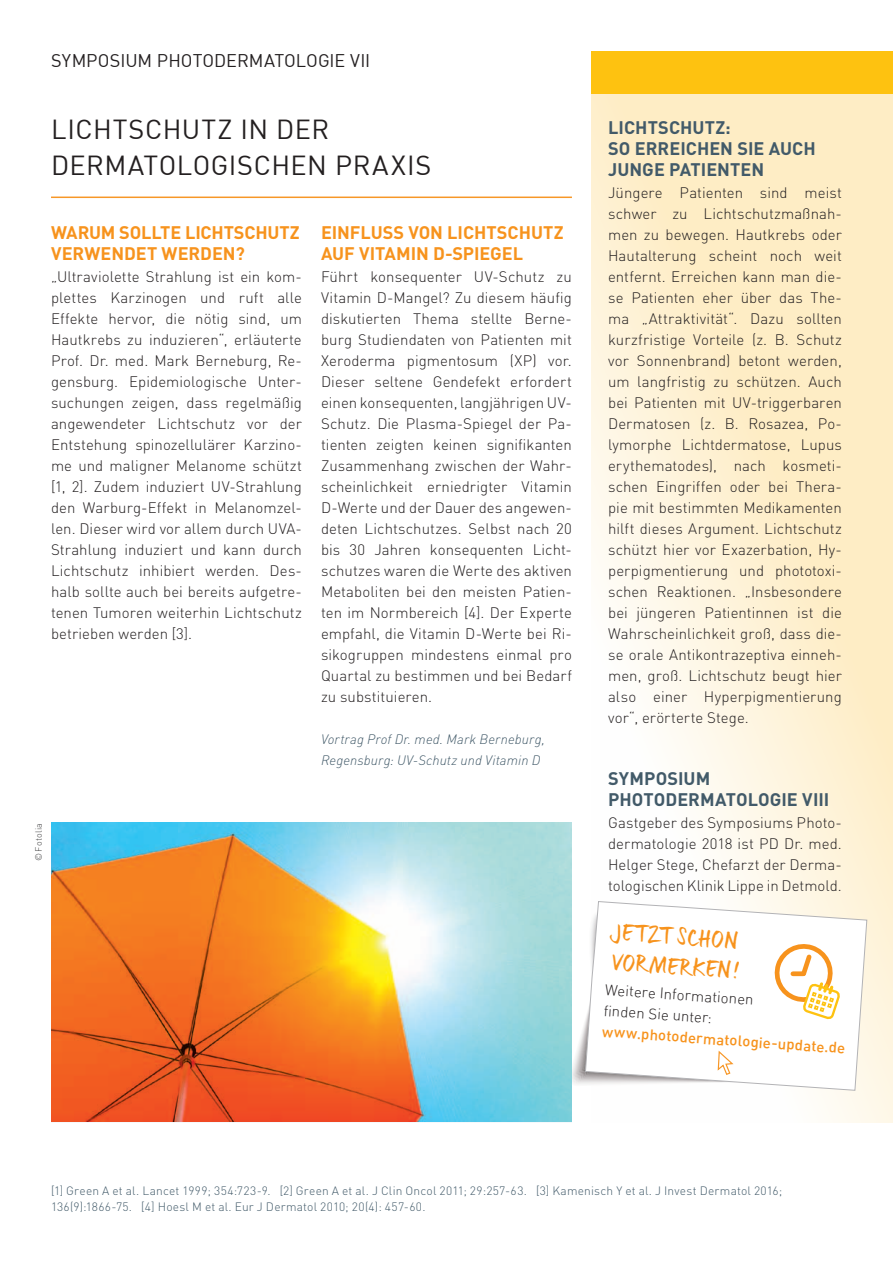
<style>
.page{position:relative;width:893px;height:1263px;background:#fff}
.page>*{position:absolute;margin:0;border:0;box-sizing:border-box;transform-origin:0 0}
.t1{font:27px "DIN";letter-spacing:.015em;color:#231f20}
.t2{font:italic 22.8px/30px "Manus";color:#f7931d}
.t3{font:700 18px/21px "DIN";letter-spacing:-.005em;color:#f7931d}
.t4{font:700 18px/21px "DIN";letter-spacing:.005em;color:#425a69}
.t5{font:18px "DIN";color:#231f20}
.t6{font:300 15px/21px "DIN";letter-spacing:.005em;color:#231f20;text-align:justify}
.t7{font:500 15px "DIN";color:#f7931d}
.t8{font:italic 300 13.5px/21px "DIN";letter-spacing:.01em;color:#425a69}
.t9{font:300 12px/15.8px "DIN";letter-spacing:.015em;color:#425a69}
.t10{font:300 9px "DIN";letter-spacing:.035em;color:#3e3e3f}
</style>
<div class="page">
<svg style="left:591px;top:93px;width:302px;height:1029px"></svg>
<div style="left:591px;top:51px;width:302px;height:42px;background:#fec210"></div>
<hr style="left:51px;top:197px;width:521px;height:1px;background:#f79727">
<img style="left:51px;top:823px;width:521px;height:298px">
<svg style="left:591px;top:901px;width:276px;height:189px"></svg>
<svg style="left:566px;top:909px;width:275px;height:179px"></svg>
<p class="t5" style="left:51px;top:50px;width:314px">SYMPOSIUM PHOTODERMATOLOGIE VII</p>
<h1 class="t1" style="left:51px;top:113px;width:59px">LICHTS</h1>
<h1 class="t1" style="left:145px;top:113px;width:35px">CHUTZ</h1>
<h1 class="t1" style="left:241px;top:113px;width:53px">IN DER</h1>
<h1 class="t1" style="left:51px;top:149px;width:18px">DERMATOLOGIS</h1>
<h1 class="t1" style="left:254px;top:149px;width:36px">CHEN</h1>
<h1 class="t1" style="left:335px;top:149px;width:18px">PRA</h1>
<h1 class="t1" style="left:391px;top:149px;width:27px">XIS</h1>
<p class="t3" style="left:51px;top:221px;width:250px">WARUM SOLLTE LICHTSCHUTZ<br>VERWENDET WERDEN?</p>
<p class="t6" style="left:51px;top:266px;width:252px">„Ultraviolette Strahlung ist ein kom&shy;plettes Karzinogen und ruft alle Effekte hervor, die nötig sind, um Hautkrebs zu induzieren“, erläuterte Prof. Dr. med. Mark Berneburg, Re&shy;gensburg. Epidemiologische Unter&shy;suchungen zeigen, dass regelmäßig angewendeter Lichtschutz vor der Entstehung spinozellulärer Karzino&shy;me und maligner Melanome schützt [1, 2]. Zudem induziert UV-Strahlung den Warburg-Effekt in Melanomzel&shy;len. Dieser wird vor allem durch UVA-Strahlung induziert und kann durch Lichtschutz inhibiert werden. Des&shy;halb sollte auch bei bereits aufgetre&shy;tenen Tumoren weiterhin Lichtschutz betrieben werden [3].</p>
<p class="t3" style="left:321px;top:221px;width:244px">EINFLUSS VON LICHTSCHUTZ<br>AUF VITAMIN D-SPIEGEL</p>
<p class="t6" style="left:321px;top:266px;width:252px">Führt konsequenter UV-Schutz zu Vitamin D-Mangel? Zu diesem häufig diskutierten Thema stellte Berne&shy;burg Studiendaten von Patienten mit Xeroderma pigmentosum (XP) vor.<br>Dieser seltene Gendefekt erfordert einen konsequenten, langjährigen UV-Schutz. Die Plasma-Spiegel der Pa&shy;tienten zeigten keinen signifikanten Zusammenhang zwischen der Wahr&shy;scheinlichkeit erniedrigter Vitamin D-Werte und der Dauer des angewen&shy;deten Lichtschutzes. Selbst nach 20 bis 30 Jahren konsequenten Licht&shy;schutzes waren die Werte des aktiven Metaboliten bei den meisten Patien&shy;ten im Normbereich [4]. Der Experte empfahl, die Vitamin D-Werte bei Ri&shy;sikogruppen mindestens einmal pro Quartal zu bestimmen und bei Bedarf zu substituieren.</p>
<p class="t8" style="left:321px;top:729px;width:225px">Vortrag Prof Dr. med. Mark Berneburg,<br>Regensburg: UV-Schutz und Vitamin D</p>
<p class="t10" style="left:33px;top:861px;width:40px;rotate:-90deg">©Fotolia</p>
<p class="t4" style="left:608px;top:116px;width:209px">LICHTSCHUTZ:<br>SO ERREICHEN SIE AUCH<br>JUNGE PATIENTEN</p>
<p class="t6" style="left:608px;top:182px;width:235px">Jüngere Patienten sind meist schwer zu Lichtschutzmaßnah&shy;men zu bewegen. Hautkrebs oder Hautalterung scheint noch weit entfernt. Erreichen kann man die&shy;se Patienten eher über das The&shy;ma „Attraktivität“. Dazu sollten kurzfristige Vorteile (z. B. Schutz vor Sonnenbrand) betont werden, um langfristig zu schützen. Auch bei Patienten mit UV-triggerbaren Dermatosen (z. B. Rosazea, Po&shy;lymorphe Lichtdermatose, Lupus erythematodes), nach kosmeti&shy;schen Eingriffen oder bei Thera&shy;pie mit bestimmten Medikamenten hilft dieses Argument. Lichtschutz schützt hier vor Exazerbation, Hy&shy;perpigmentierung und phototoxi&shy;schen Reaktionen. „Insbesondere bei jüngeren Patientinnen ist die Wahrscheinlichkeit groß, dass die&shy;se orale Antikontrazeptiva einneh&shy;men, groß. Lichtschutz beugt hier also einer Hyperpigmentierung vor“, erörterte Stege.</p>
<p class="t4" style="left:608px;top:767px;width:202px">SYMPOSIUM<br>PHOTODERMATOLOGIE VIII</p>
<p class="t6" style="left:608px;top:812px;width:235px">Gastgeber des Symposiums Photo&shy;dermatologie 2018 ist PD Dr. med.<br>Helger Stege, Chefarzt der Derma&shy;tologischen Klinik Lippe in Detmold.</p>
<h2 class="t2" style="left:612px;top:917px;width:133px;rotate:4deg">Jetzt schon vormerken!</h2>
<p class="t6" style="left:606px;top:979px;width:150px;rotate:4deg">Weitere Informationen fi nden Sie unter:</p>
<p class="t7" style="left:603px;top:1021px;width:246px;rotate:4deg">www.photodermatologie-update.de</p>
<p class="t9" style="left:51px;top:1182px;width:733px">[1] Green A et al. Lancet 1999; 354:723-9. [2] Green A et al. J Clin Oncol 2011; 29:257-63. [3] Kamenisch Y et al. J Invest Dermatol 2016;<br>136(9):1866-75. [4] Hoesl M et al. Eur J Dermatol 2010; 20(4): 457-60.</p>
</div>
